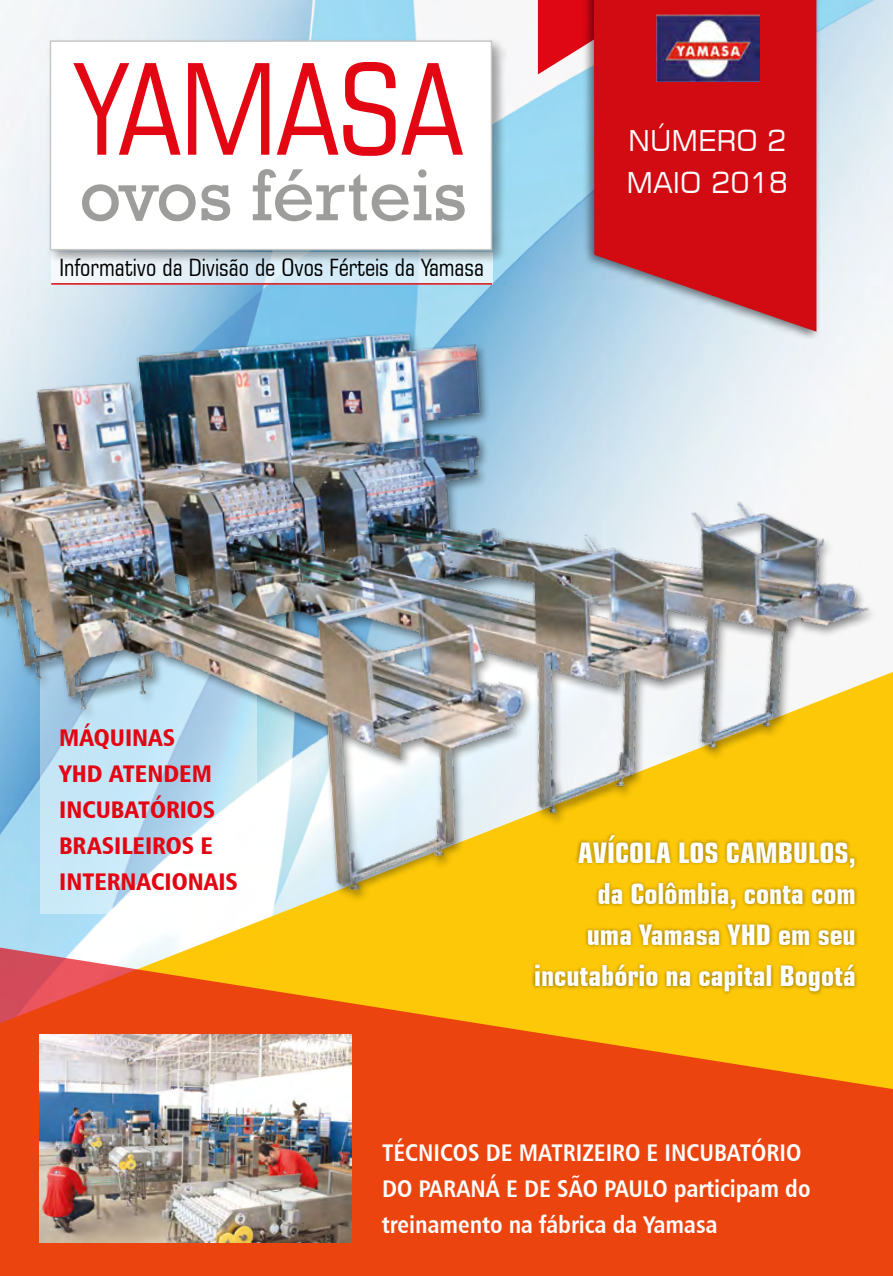
<style>
.page{position:relative;width:893px;height:1276px;background:#fff}
.page>*{position:absolute;margin:0;border:0;box-sizing:border-box;transform-origin:0 0}
.t1{font:condensed 126.3px "Square 721 BT";color:#e30613}
.t2{font:73.95px "Rockwell";color:#9d9d9c}
.t3{font:700 condensed 28.5px/41px "Square 721 BT";color:#fff;text-align:right}
.t4{font:28.5px/42px "Square 721 BT";color:#fff}
.t5{font:24.15px/35.8px "Humanist 777 BT Bold Condensed B";color:#fff}
.t6{font:24.15px/35.8px "Humanist 777 BT Black Condensed B";color:#e30613}
.t7{font:condensed 24px "Square 721 BT";color:#000}
</style>
<div class="page">
<img style="left:0;top:0;width:893px;height:325px">
<svg style="left:0;top:944px;width:893px;height:332px;background:#ee6312"></svg>
<svg style="left:538px;top:0;width:45px;height:74px"></svg>
<div style="left:583px;top:0;width:239px;height:342px;background:#000;opacity:.5"></div>
<div style="left:594px;top:0;width:222px;height:296px;background:#d20a11"></div>
<img style="left:656px;top:14px;width:103px;height:67px">
<svg style="left:51px;top:265px;width:441px;height:18px;background:#dfeff8"></svg>
<div style="left:532px;top:832px;width:326px;height:163px;background:#000;opacity:.4"></div>
<div style="left:47px;top:38px;width:459px;height:227px;background:#000;opacity:.34"></div>
<div style="left:50px;top:40px;width:442px;height:210px;background:#fff;border:1px solid #c6c6c6"></div>
<hr style="left:51px;top:283px;width:441px;height:2px;background:#d20a11">
<img style="left:39px;top:1034px;width:312px;height:208px">
<img style="left:0;top:296px;width:891px;height:631px">
<h1 class="t1" style="left:74px;top:33px;width:390px">YAMASA</h1>
<h2 class="t2" style="left:79px;top:153px;width:389px">ovos férteis</h2>
<p class="t7" style="left:59px;top:252px;width:426px">Informativo da Divisão de Ovos Férteis da Yamasa</p>
<p class="t4" style="left:626px;top:119px;width:163px">NÚMERO 2<br>MAIO 2018</p>
<p class="t6" style="left:59px;top:719px;width:180px">MÁQUINAS<br>YHD ATENDEM<br>INCUBATÓRIOS<br>BRASILEIROS E<br>INTERNACIONAIS</p>
<p class="t3" style="left:534px;top:832px;width:323px">AVÍCOLA LOS CAMBULOS,<br>da Colômbia, conta com<br>uma Yamasa YHD em seu incutabório na capital Bogotá</p>
<p class="t5" style="left:382px;top:1134px;width:430px">TÉCNICOS DE MATRIZEIRO E INCUBATÓRIO<br>DO PARANÁ E DE SÃO PAULO participam do treinamento na fábrica da Yamasa</p>
</div>
